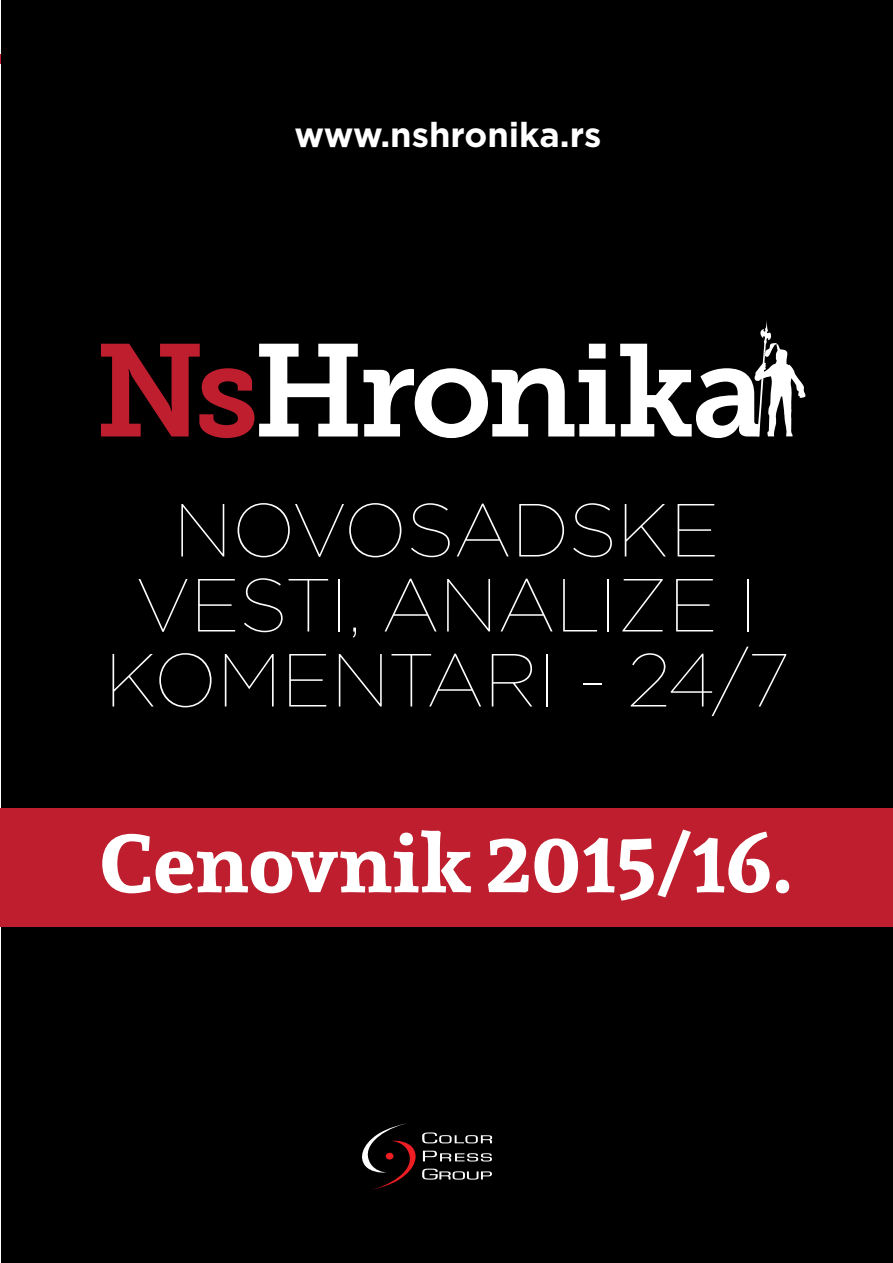
<style>
.page{position:relative;width:893px;height:1263px;background:#fff}
.page>*{position:absolute;margin:0;border:0;box-sizing:border-box;transform-origin:0 0}
.t1{font:700 81px "Andada";color:#fff;scale:1.04 1}
.t2{font:100 75px/75px "Gotham";color:#fff;text-align:center}
.t3{font:700 34.5px "Gotham";color:#fff}
</style>
<div class="page">
<div style="left:1px;top:0;width:892px;height:1263px;background:#000"></div>
<svg style="left:101px;top:344px;width:257px;height:94px"></svg>
<svg style="left:364px;top:320px;width:442px;height:118px"></svg>
<div style="left:0;top:808px;width:893px;height:118px;background:#be1e2d"></div>
<svg style="left:362px;top:1123px;width:130px;height:67px"></svg>
<p class="t3" style="left:294px;top:112px;width:309px">www.nshronika.rs</p>
<p class="t2" style="left:105px;top:490px;width:685px">NOVOSADSKE<br>VESTI, ANALIZE I<br>KOMENTARI - 24/7</p>
<p class="t1" style="left:100px;top:808px;width:668px">Cenovnik 2015/16.</p>
</div>
